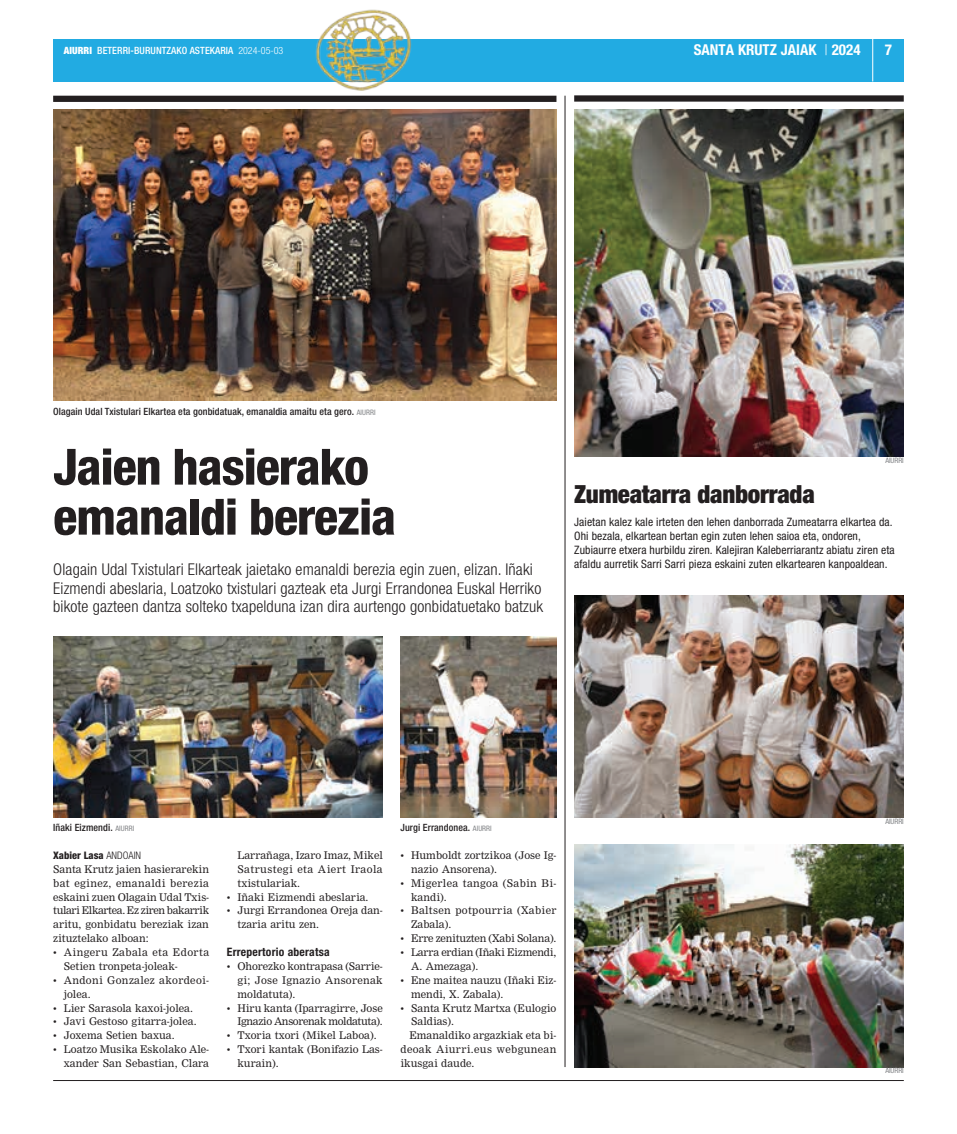
<style>
.page{position:relative;width:957px;height:1134px;background:#fff}
.page>*{position:absolute;margin:0;border:0;box-sizing:border-box;transform-origin:0 0}
.t1{font:800 condensed 50px/50px "Helvetica Neue";letter-spacing:-.02em;color:#231f20}
.t2{font:900 condensed 25px "Helvetica Neue";letter-spacing:-.01em;color:#231f20}
.t3{font:300 condensed 16.25px/18.8px "Helvetica Neue";letter-spacing:.01em;color:#231f20}
.t4{font:700 condensed 15px "Helvetica Neue";color:#fff}
.t5{font:condensed 11.62px/13.9px "Helvetica Neue";letter-spacing:.01em;color:#231f20}
.t6{font:700 condensed 11.62px "Helvetica Neue";letter-spacing:.02em;color:#231f20}
.t7{font:10.38px/13.9px "M Nimrod";color:#231f20}
.t8{font:10.38px/13.9px "M Nimrod";letter-spacing:.03em;color:#231f20}
.t9{font:10.38px/13.9px "M Nimrod";letter-spacing:.035em;color:#231f20}
.t10{font:10.38px/13.9px "M Nimrod";letter-spacing:-.035em;color:#231f20;text-align:right}
.t11{font:10.38px/13.9px "M Nimrod";letter-spacing:-.02em;color:#231f20}
.t12{font:800 condensed 10.38px "Helvetica Neue";color:#231f20}
.t13{font:500 condensed 10px "Helvetica Neue";letter-spacing:.01em;color:#231f20}
.t14{font:500 condensed 10px "Helvetica Neue";letter-spacing:.01em;color:#fff}
.t15{font:condensed 7.5px "Helvetica Neue";letter-spacing:.03em;color:#808285}
.s1{font-weight:900}
.s2{font-weight:300}
.s3{font-weight:400;font-size:7.5px;color:#808285}
</style>
<div class="page">
<div style="left:53px;top:39px;width:851px;height:42px;background:#22abe2"></div>
<hr style="left:872px;top:39px;width:1px;height:42px;background:#fff">
<hr style="left:565px;top:96px;width:1px;height:971px;background:#231f20">
<hr style="left:53px;top:1080px;width:851px;height:1px;background:#231f20">
<img style="left:315px;top:9px;width:100px;height:81px">
<img style="left:400px;top:637px;width:156px;height:180px">
<img style="left:53px;top:637px;width:330px;height:180px">
<img style="left:53px;top:110px;width:503px;height:291px">
<div style="left:53px;top:96px;width:503px;height:6px;background:#231f20"></div>
<div style="left:574px;top:95px;width:330px;height:7px;background:#231f20"></div>
<img style="left:574px;top:110px;width:330px;height:346px">
<img style="left:574px;top:845px;width:330px;height:222px">
<img style="left:574px;top:595px;width:330px;height:222px">
<p class="t14" style="left:64px;top:45px;width:221px"><span class="s1">AIURRI</span> BETERRI-BURUNTZAKO ASTEKARIA <span class="s2">2024-05-03</span></p>
<h3 class="t4" style="left:694px;top:41px;width:9px">SANTA</h3>
<h3 class="t4" style="left:738px;top:41px;width:9px">KRUTZ</h3>
<h3 class="t4" style="left:781px;top:41px;width:16px">JAIAK</h3>
<h3 class="t4" style="left:824px;top:41px;width:38px"><span class="s2">|</span> 2024</h3>
<h3 class="t4" style="left:885px;top:41px;width:9px">7</h3>
<p class="t13" style="left:53px;top:405px;width:324px">Olagain Udal Txistulari Elkartea eta gonbidatuak, emanaldia amaitu eta gero. <span class="s3">Aiurri</span></p>
<h1 class="t1" style="left:53px;top:441px;width:344px">Jaien hasierako emanaldi berezia</h1>
<p class="t3" style="left:53px;top:560px;width:492px">Olagain Udal Txistulari Elkarteak jaietako emanaldi berezia egin zuen, elizan. Iñaki<br>Eizmendi abeslaria, Loatzoko txistulari gazteak eta Jurgi Errandonea Euskal Herriko bikote gazteen dantza solteko txapelduna izan dira aurtengo gonbidatuetako batzuk</p>
<p class="t15" style="left:885px;top:456px;width:20px">aiurri</p>
<h2 class="t2" style="left:574px;top:478px;width:242px">Zumeatarra danborrada</h2>
<p class="t5" style="left:574px;top:515px;width:322px">Jaietan kalez kale irteten den lehen danborrada Zumeatarra elkartea da.<br>Ohi bezala, elkartean bertan egin zuten lehen saioa eta, ondoren, Zubiaurre etxera hurbildu ziren. Kalejiran Kaleberriarantz abiatu ziren eta afaldu aurretik Sarri Sarri pieza eskaini zuten elkartearen kanpoaldean.</p>
<p class="t13" style="left:53px;top:822px;width:83px">Iñaki Eizmendi. <span class="s3">Aiurri</span></p>
<p class="t13" style="left:400px;top:822px;width:93px">Jurgi Errandonea. <span class="s3">Aiurri</span></p>
<p class="t12" style="left:53px;top:849px;width:90px">Xabier Lasa <span class="s2">andoain</span></p>
<p class="t7" style="left:53px;top:862px;width:157px;text-align:justify">Santa Krutz jaien hasierarekin bat eginez, emanaldi berezia eskaini zuen Olagain Udal Txis&shy;tulari Elkartea. Ez ziren bakarrik aritu, gonbidatu bereziak izan zituztelako alboan:</p>
<p class="t9" style="left:64px;top:945px;width:147px;text-indent:-11px">• Aingeru Zabala eta Edorta<br>Setien tronpeta-joleak-</p>
<p class="t8" style="left:64px;top:973px;width:147px;text-indent:-11px">• Andoni Gonzalez akordeoi&shy;jolea.</p>
<p class="t7" style="left:53px;top:1001px;width:141px">• Lier Sarasola kaxoi-jolea.</p>
<p class="t7" style="left:53px;top:1015px;width:145px">• Javi Gestoso gitarra-jolea.</p>
<p class="t7" style="left:53px;top:1029px;width:123px">• Joxema Setien baxua.</p>
<p class="t7" style="left:53px;top:1042px;width:157px;text-align:right">• Loatzo Musika Eskolako Ale&shy;xander San Sebastian, Clara</p>
<p class="t7" style="left:237px;top:848px;width:147px;text-align:justify">Larrañaga, Izaro Imaz, Mikel Satrustegi eta Aiert Iraola txistulariak.</p>
<p class="t7" style="left:227px;top:890px;width:143px">• Iñaki Eizmendi abeslaria.</p>
<p class="t7" style="left:237px;top:904px;width:147px;text-indent:-11px">• Jurgi Errandonea Oreja dan&shy;tzaria aritu zen.</p>
<p class="t6" style="left:227px;top:945px;width:104px">Errepertorio aberatsa</p>
<p class="t7" style="left:237px;top:959px;width:147px;text-align:justify;text-indent:-11px">• Ohorezko kontrapasa (Sarrie&shy;gi; Jose Ignazio Ansorenak moldatuta).</p>
<p class="t10" style="left:227px;top:1001px;width:157px">• Hiru kanta (Iparragirre, Jose<br>Ignazio Ansorenak moldatuta).</p>
<p class="t7" style="left:227px;top:1029px;width:151px">• Txoria txori (Mikel Laboa).</p>
<p class="t7" style="left:237px;top:1042px;width:147px;text-indent:-11px">• Txori kantak (Bonifazio Las&shy;kurain).</p>
<p class="t7" style="left:411px;top:848px;width:147px;text-indent:-11px">• Humboldt zortzikoa (Jose Ig&shy;nazio Ansorena).</p>
<p class="t8" style="left:411px;top:876px;width:147px;text-indent:-11px">• Migerlea tangoa (Sabin Bi&shy;kandi).</p>
<p class="t8" style="left:411px;top:904px;width:147px;text-indent:-11px">• Baltsen potpourria (Xabier<br>Zabala).</p>
<p class="t7" style="left:400px;top:931px;width:157px">• Erre zenituzten (Xabi Solana).</p>
<p class="t11" style="left:411px;top:945px;width:147px;text-indent:-11px">• Larra erdian (Iñaki Eizmendi,<br>A. Amezaga).</p>
<p class="t7" style="left:411px;top:973px;width:147px;text-indent:-11px">• Ene maitea nauzu (Iñaki Eiz&shy;mendi, X. Zabala).</p>
<p class="t7" style="left:400px;top:1001px;width:157px">• Santa Krutz Martxa (Eulogio</p>
<p class="t7" style="left:411px;top:1015px;width:45px">Saldias).</p>
<p class="t7" style="left:409px;top:1029px;width:149px">Emanaldiko argazkiak eta bi-</p>
<p class="t9" style="left:400px;top:1042px;width:157px">deoak Aiurri.eus webgunean</p>
<p class="t7" style="left:400px;top:1056px;width:75px">ikusgai daude.</p>
<p class="t15" style="left:885px;top:817px;width:20px">aiurri</p>
<p class="t15" style="left:885px;top:1066px;width:20px">aiurri</p>
</div>
